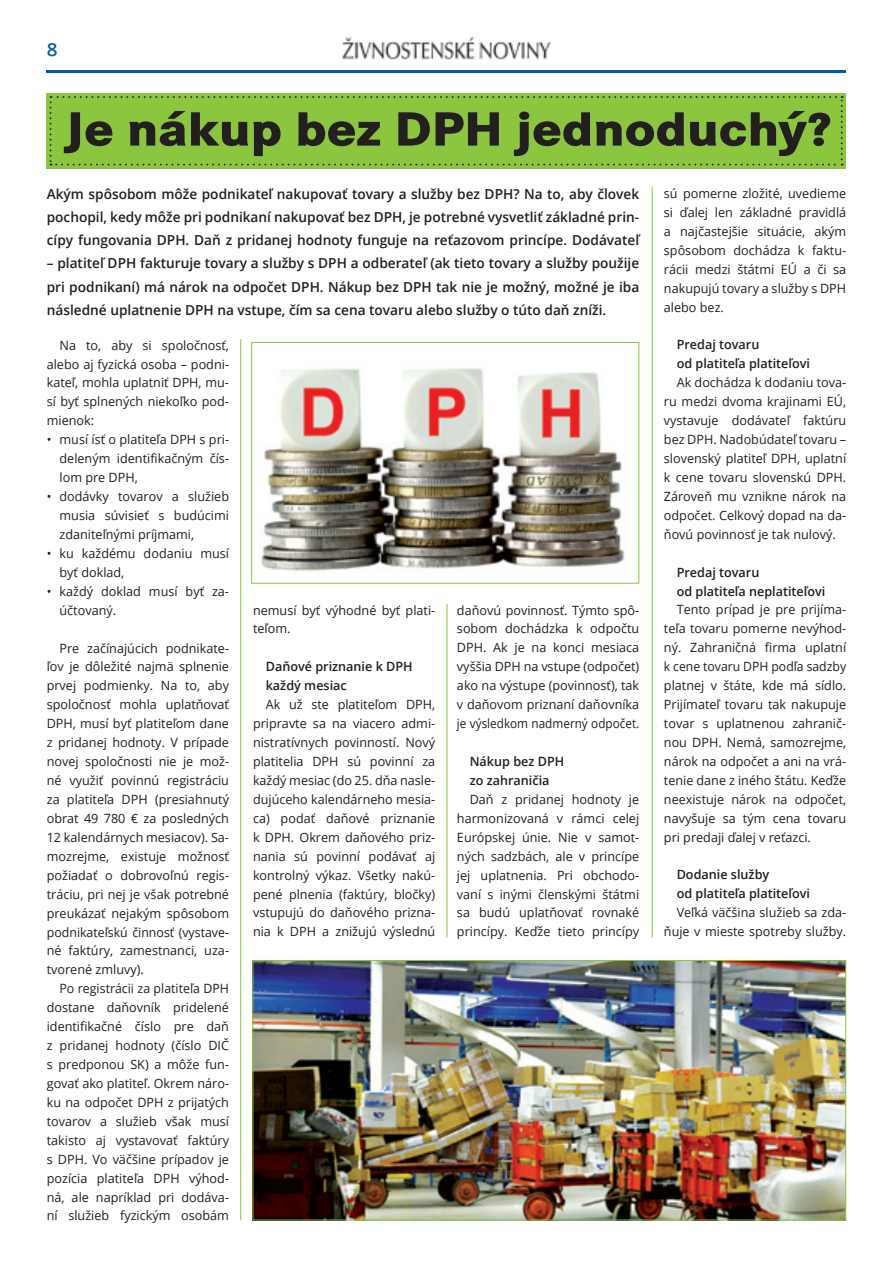
<style>
.page{position:relative;width:893px;height:1263px;background:#fff}
.page>*{position:absolute;margin:0;border:0;box-sizing:border-box;transform-origin:0 0}
.t1{font:600 18px "Open Sans";color:#015aaa;scale:1.05 1}
.t2{font:600 13.8px/23.2px "Open Sans";color:#231f20;text-align:justify}
.t3{font:12.75px/18.9px "Open Sans";color:#231f20;text-align:justify}
.t4{font:600 12.75px/18.9px "Open Sans";color:#231f20}
</style>
<div class="page">
<hr style="left:47px;top:70px;width:799px;height:3px;background:#015aaa">
<img style="left:341px;top:36px;width:210px;height:24px">
<div style="left:47px;top:94px;width:799px;height:75px;background:#8bc63e"></div>
<hr style="left:240px;top:339px;width:1px;height:881px;background:#8bc63e">
<hr style="left:447px;top:604px;width:1px;height:333px;background:#8bc63e">
<hr style="left:652px;top:187px;width:1px;height:750px;background:#8bc63e">
<svg style="left:50px;top:96px;width:793px;height:69px"></svg>
<img style="left:261px;top:368px;width:364px;height:203px">
<div style="left:251px;top:342px;width:388px;height:242px;border:1px solid #8bc63e"></div>
<img style="left:254px;top:962px;width:590px;height:256px">
<div style="left:252px;top:960px;width:594px;height:260px;border:1px solid #8bc63e"></div>
<h1 class="t1" style="left:47px;top:37px;width:12px">8</h1>
<p class="t2" style="left:47px;top:182px;width:594px">Akým spôsobom môže podnikateľ nakupovať tovary a služby bez DPH? Na to, aby človek pochopil, kedy môže pri podnikaní nakupovať bez DPH, je potrebné vysvetliť základné prin&shy;cípy fungovania DPH. Daň z pridanej hodnoty funguje na reťazovom princípe. Dodávateľ</p>
<p class="t2" style="left:47px;top:252px;width:594px">– platiteľ DPH fakturuje tovary a služby s DPH a odberateľ (ak tieto tovary a služby použije pri podnikaní) má nárok na odpočet DPH. Nákup bez DPH tak nie je možný, možné je iba následné uplatnenie DPH na vstupe, čím sa cena tovaru alebo služby o túto daň zníži.</p>
<p class="t3" style="left:47px;top:335px;width:184px;text-indent:13px">Na to, aby si spoločnosť, alebo aj fyzická osoba – podni&shy;kateľ, mohla uplatniť DPH, mu&shy;sí byť splnených niekoľko pod&shy;mienok:</p>
<p class="t3" style="left:60px;top:430px;width:171px;text-indent:-13px">• musí ísť o platiteľa DPH s pri&shy;deleným identifikačným čís&shy;lom pre DPH,</p>
<p class="t3" style="left:60px;top:487px;width:171px;text-indent:-13px">• dodávky tovarov a služieb musia súvisieť s budúcimi zdaniteľnými príjmami,</p>
<p class="t3" style="left:60px;top:543px;width:171px;text-indent:-13px">• ku každému dodaniu musí byť doklad,</p>
<p class="t3" style="left:60px;top:581px;width:171px;text-indent:-13px">• každý doklad musí byť za&shy;účtovaný.</p>
<p class="t3" style="left:47px;top:638px;width:184px;text-indent:13px">Pre začínajúcich podnikate&shy;ľov je dôležité najmä splnenie prvej podmienky. Na to, aby spoločnosť mohla uplatňovať DPH, musí byť platiteľom dane z pridanej hodnoty. V prípade novej spoločnosti nie je mož&shy;né využiť povinnú registráciu za platiteľa DPH (presiahnutý obrat 49 780 € za posledných 12 kalendárnych mesiacov). Sa&shy;mozrejme, existuje možnosť požiadať o dobrovoľnú regis&shy;tráciu, pri nej je však potrebné preukázať nejakým spôsobom podnikateľskú činnosť (vystave&shy;né faktúry, zamestnanci, uza&shy;tvorené zmluvy).</p>
<p class="t3" style="left:47px;top:979px;width:184px;text-indent:13px">Po registrácii za platiteľa DPH dostane daňovník pridelené identifikačné číslo pre daň z pridanej hodnoty (číslo DIČ s predponou SK) a môže fun&shy;govať ako platiteľ. Okrem náro&shy;ku na odpočet DPH z prijatých tovarov a služieb však musí takisto aj vystavovať faktúry s DPH. Vo väčšine prípadov je pozícia platiteľa DPH výhod&shy;ná, ale napríklad pri dodáva&shy;ní služieb fyzickým osobám</p>
<p class="t3" style="left:253px;top:600px;width:184px">nemusí byť výhodné byť plati&shy;teľom.</p>
<p class="t4" style="left:266px;top:657px;width:148px;text-indent:-13px">Daňové priznanie k DPH každý mesiac</p>
<p class="t3" style="left:253px;top:695px;width:184px;text-indent:13px">Ak už ste platiteľom DPH, pripravte sa na viacero admi&shy;nistratívnych povinností. Nový platitelia DPH sú povinní za každý mesiac (do 25. dňa nasle&shy;dujúceho kalendárneho mesia&shy;ca) podať daňové priznanie k DPH. Okrem daňového priz&shy;nania sú povinní podávať aj kontrolný výkaz. Všetky nakú&shy;pené plnenia (faktúry, bločky) vstupujú do daňového prizna&shy;nia k DPH a znižujú výslednú</p>
<p class="t3" style="left:457px;top:600px;width:184px">daňovú povinnosť. Týmto spô&shy;sobom dochádzka k odpočtu DPH. Ak je na konci mesiaca vyššia DPH na vstupe (odpočet) ako na výstupe (povinnosť), tak v daňovom priznaní daňovníka je výsledkom nadmerný odpočet.</p>
<p class="t4" style="left:470px;top:752px;width:96px">Nákup bez DPH zo zahraničia</p>
<p class="t3" style="left:457px;top:789px;width:184px;text-indent:13px">Daň z pridanej hodnoty je harmonizovaná v rámci celej Európskej únie. Nie v samot&shy;ných sadzbách, ale v princípe jej uplatnenia. Pri obchodo&shy;vaní s inými členskými štátmi sa budú uplatňovať rovnaké princípy. Keďže tieto princípy</p>
<p class="t3" style="left:664px;top:184px;width:184px">sú pomerne zložité, uvedieme si ďalej len základné pravidlá a najčastejšie situácie, akým spôsobom dochádza k faktu&shy;rácii medzi štátmi EÚ a či sa nakupujú tovary a služby s DPH alebo bez.</p>
<p class="t4" style="left:677px;top:335px;width:135px">Predaj tovaru<br>od platiteľa platiteľovi</p>
<p class="t3" style="left:664px;top:373px;width:184px;text-indent:13px">Ak dochádza k dodaniu tova&shy;ru medzi dvoma krajinami EÚ, vystavuje dodávateľ faktúru bez DPH. Nadobúdateľ tovaru – slovenský platiteľ DPH, uplatní k cene tovaru slovenskú DPH.<br>Zároveň mu vznikne nárok na odpočet. Celkový dopad na da&shy;ňovú povinnosť je tak nulový.</p>
<p class="t4" style="left:677px;top:562px;width:150px">Predaj tovaru<br>od platiteľa neplatiteľovi</p>
<p class="t3" style="left:664px;top:600px;width:184px;text-indent:13px">Tento prípad je pre prijíma&shy;teľa tovaru pomerne nevýhod&shy;ný. Zahraničná firma uplatní k cene tovaru DPH podľa sadzby platnej v štáte, kde má sídlo.<br>Prijímateľ tovaru tak nakupuje tovar s uplatnenou zahranič&shy;nou DPH. Nemá, samozrejme, nárok na odpočet a ani na vrá&shy;tenie dane z iného štátu. Keďže neexistuje nárok na odpočet, navyšuje sa tým cena tovaru pri predaji ďalej v reťazci.</p>
<p class="t4" style="left:677px;top:865px;width:135px;text-indent:-13px">Dodanie služby<br>od platiteľa platiteľovi</p>
<p class="t3" style="left:664px;top:903px;width:184px;text-align:right">Veľká väčšina služieb sa zda&shy;ňuje v mieste spotreby služby.</p>
</div>
